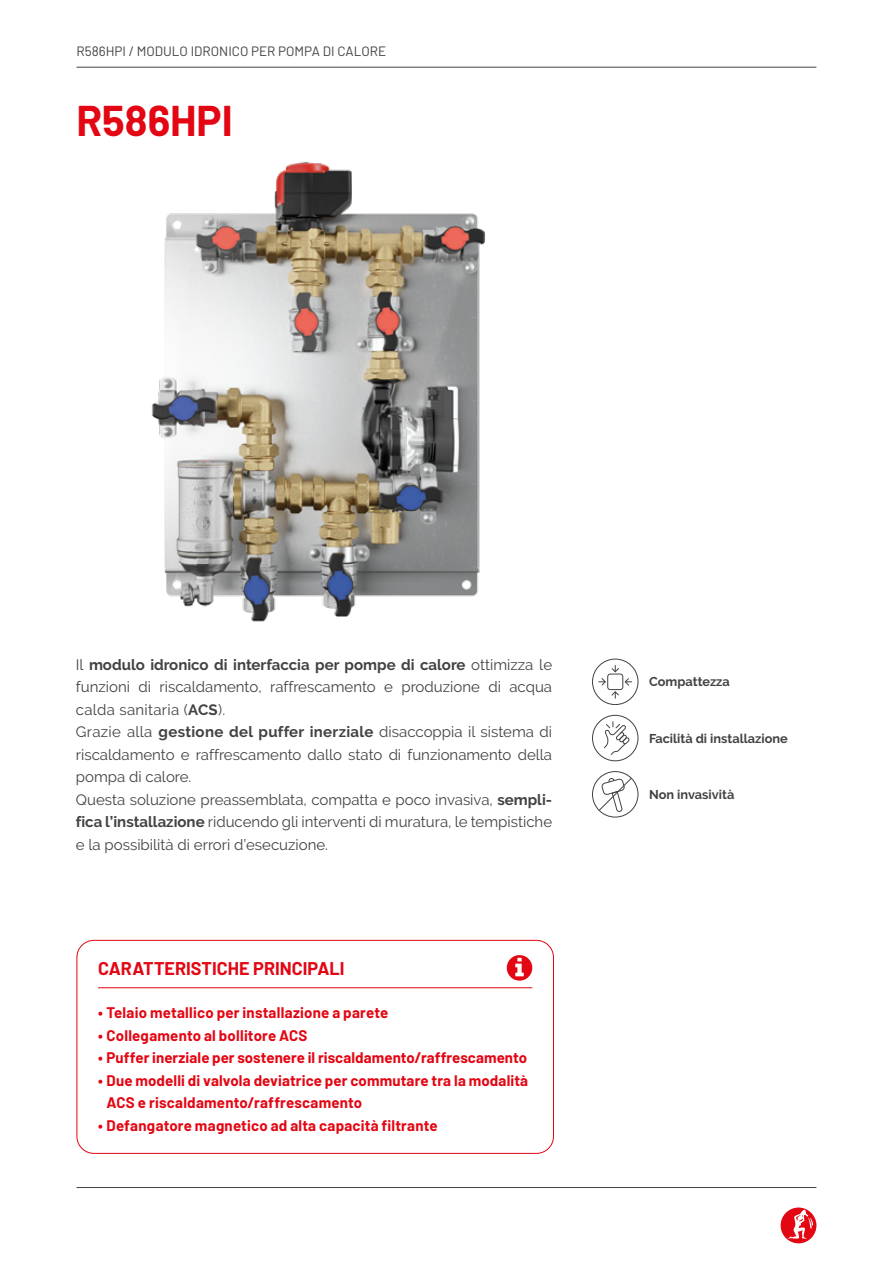
<style>
.page{position:relative;width:893px;height:1263px;background:#fff}
.page>*{position:absolute;margin:0;border:0;box-sizing:border-box;transform-origin:0 0}
.t1{font:700 42px "Barlow";color:#e30613}
.t2{font:700 18px "Barlow";color:#e30613}
.t3{font:15px/22.5px "Raleway";color:#424241}
.t4{font:700 15px/22.5px "Barlow";letter-spacing:.01em;color:#e30613}
.t5{font:13.5px "Barlow";color:#424241}
.t6{font:700 12.75px "Raleway";color:#424241}
.s1{font-weight:700}
</style>
<div class="page">
<hr style="left:77px;top:67px;width:739px;height:1px;background:#424241">
<hr style="left:77px;top:1187px;width:739px;height:1px;background:#424241">
<div style="left:77px;top:940px;width:477px;height:214px;border:1px solid #e30613;border-radius:17px"></div>
<hr style="left:98px;top:987px;width:434px;height:1px;background:#e30613">
<svg style="left:507px;top:955px;width:25px;height:25px"></svg>
<svg style="left:599px;top:665px;width:33px;height:33px"></svg>
<div style="left:607px;top:674px;width:16px;height:16px;border:1px solid #424241;border-radius:3px"></div>
<div style="left:592px;top:659px;width:46px;height:46px;border:1px solid #424241;border-radius:50%"></div>
<div style="left:592px;top:715px;width:46px;height:46px;border:1px solid #424241;border-radius:50%"></div>
<svg style="left:604px;top:722px;width:26px;height:33px"></svg>
<div style="left:592px;top:771px;width:46px;height:46px;border:1px solid #424241;border-radius:50%"></div>
<svg style="left:598px;top:777px;width:34px;height:35px"></svg>
<img style="left:152px;top:161px;width:333px;height:461px">
<svg style="left:780px;top:1207px;width:37px;height:37px"></svg>
<svg style="left:788px;top:1209px;width:25px;height:30px"></svg>
<p class="t5" style="left:77px;top:41px;width:311px">R586HPI / MODULO IDRONICO PER POMPA DI CALORE</p>
<h1 class="t1" style="left:77px;top:89px;width:158px">R586HPI</h1>
<p class="t3" style="left:76px;top:653px;width:478px">Il <span class="s1">modulo idronico di interfaccia per pompe di calore</span> ottimizza le funzioni di riscaldamento, raffrescamento e produzione di acqua calda sanitaria (<span class="s1">ACS</span>).<br>Grazie alla <span class="s1">gestione del puffer inerziale</span> disaccoppia il sistema di riscaldamento e raffrescamento dallo stato di funzionamento della pompa di calore.<br>Questa soluzione preassemblata, compatta e poco invasiva, <span class="s1">sempli&shy;fica l’installazione</span> riducendo gli interventi di muratura, le tempistiche e la possibilità di errori d’esecuzione.</p>
<p class="t2" style="left:98px;top:955px;width:248px">CARATTERISTICHE PRINCIPALI</p>
<p class="t4" style="left:98px;top:1000px;width:292px">• Telaio metallico per installazione a parete</p>
<p class="t4" style="left:98px;top:1023px;width:211px">• Collegamento al bollitore ACS</p>
<p class="t4" style="left:98px;top:1045px;width:430px">• Puffer inerziale per sostenere il riscaldamento/raffrescamento</p>
<p class="t4" style="left:107px;top:1068px;width:423px;text-indent:-9px">• Due modelli di valvola deviatrice per commutare tra la modalità<br>ACS e riscaldamento/raffrescamento</p>
<p class="t4" style="left:98px;top:1113px;width:341px">• Defangatore magnetico ad alta capacità filtrante</p>
<p class="t6" style="left:649px;top:674px;width:82px">Compattezza</p>
<p class="t6" style="left:649px;top:731px;width:140px">Facilità di installazione</p>
<p class="t6" style="left:649px;top:787px;width:87px">Non invasività</p>
</div>
